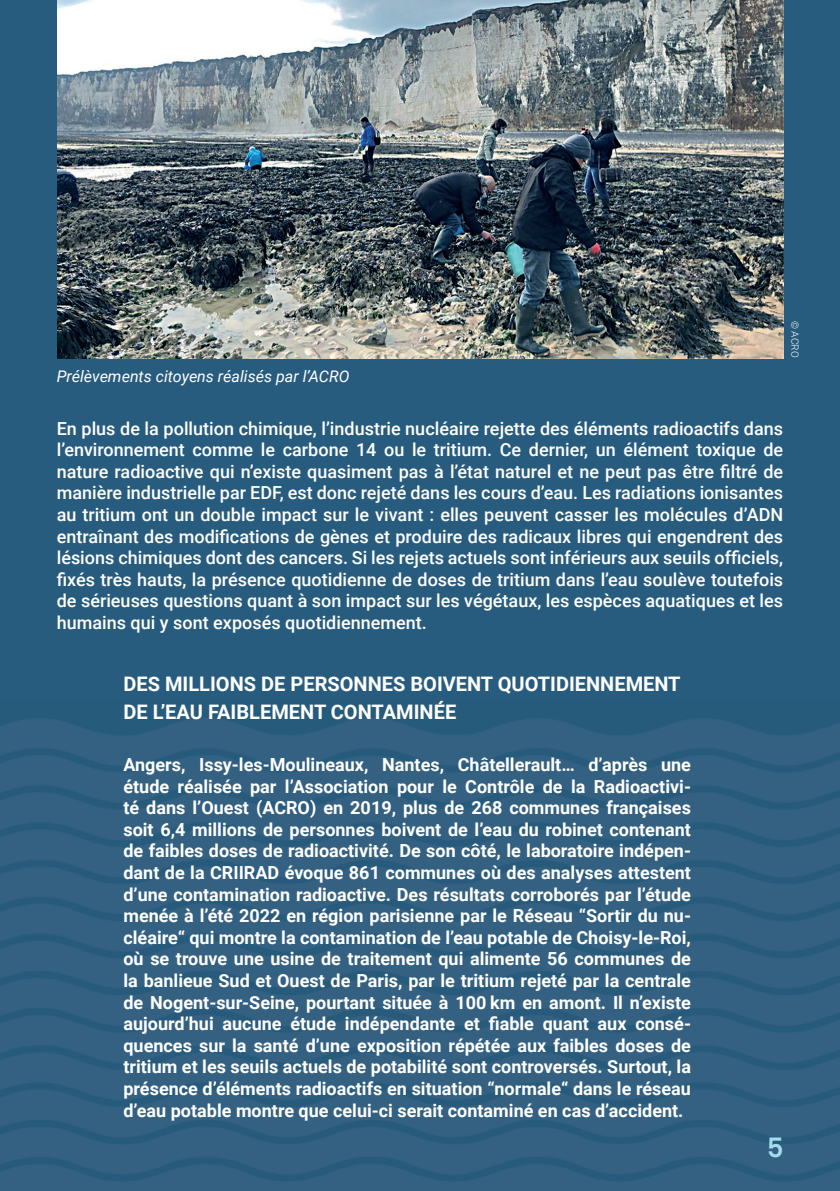
<style>
.page{position:relative;width:840px;height:1191px;background:#fff}
.page>*{position:absolute;margin:0;border:0;box-sizing:border-box;transform-origin:0 0}
.t1{font:700 28px "Akkurat Yu";color:#a3dceb}
.t2{font:700 20px/28px "Roboto";color:#fff}
.t3{font:700 18px/21.6px "Roboto";color:#fff;text-align:justify}
.t4{font:500 18px/21.6px "Roboto";color:#fff;text-align:justify}
.t5{font:italic 16px "Roboto";color:#fff}
.t6{font:300 10px "Roboto";color:#fff}
</style>
<div class="page">
<div style="left:0;top:0;width:839px;height:700px;background:#285c7e"></div>
<img style="left:0;top:700px;width:839px;height:491px">
<img style="left:57px;top:0;width:726px;height:358px">
<p class="t5" style="left:57px;top:365px;width:294px">Prélèvements citoyens réalisés par l’ACRO</p>
<p class="t6" style="left:801px;top:321px;width:38px;rotate:90deg">© ACRO</p>
<p class="t4" style="left:57px;top:417px;width:727px">En plus de la pollution chimique, l’industrie nucléaire rejette des éléments radioactifs dans l’environnement comme le carbone 14 ou le tritium. Ce dernier, un élément toxique de nature radioactive qui n’existe quasiment pas à l’état naturel et ne peut pas être filtré de manière industrielle par EDF, est donc rejeté dans les cours d’eau. Les radiations ionisantes au tritium ont un double impact sur le vivant : elles peuvent casser les molécules d’ADN entraînant des modifications de gènes et produire des radicaux libres qui engendrent des lésions chimiques dont des cancers. Si les rejets actuels sont inférieurs aux seuils officiels, fixés très hauts, la présence quotidienne de doses de tritium dans l’eau soulève toutefois de sérieuses questions quant à son impact sur les végétaux, les espèces aquatiques et les humains qui y sont exposés quotidiennement.</p>
<p class="t2" style="left:123px;top:669px;width:558px">DES MILLIONS DE PERSONNES BOIVENT QUOTIDIENNEMENT<br>DE L’EAU FAIBLEMENT CONTAMINÉE</p>
<p class="t3" style="left:123px;top:753px;width:568px">Angers, Issy-les-Moulineaux, Nantes, Châtellerault… d’après une étude réalisée par l’Association pour le Contrôle de la Radioactivi&shy;té dans l’Ouest (ACRO) en 2019, plus de 268 communes françaises soit 6,4 millions de personnes boivent de l’eau du robinet contenant de faibles doses de radioactivité. De son côté, le laboratoire indépen&shy;dant de la CRIIRAD évoque 861 communes où des analyses attestent d’une contamination radioactive. Des résultats corroborés par l’étude menée à l’été 2022 en région parisienne par le Réseau “Sortir du nu&shy;cléaire“ qui montre la contamination de l’eau potable de Choisy-le-Roi, où se trouve une usine de traitement qui alimente 56 communes de la banlieue Sud et Ouest de Paris, par le tritium rejeté par la centrale de Nogent-sur-Seine, pourtant située à 100 km en amont. Il n’existe aujourd’hui aucune étude indépendante et fiable quant aux consé&shy;quences sur la santé d’une exposition répétée aux faibles doses de tritium et les seuils actuels de potabilité sont controversés. Surtout, la présence d’éléments radioactifs en situation “normale“ dans le réseau d’eau potable montre que celui-ci serait contaminé en cas d’accident.</p>
<h1 class="t1" style="left:767px;top:1129px;width:17px">5</h1>
</div>
